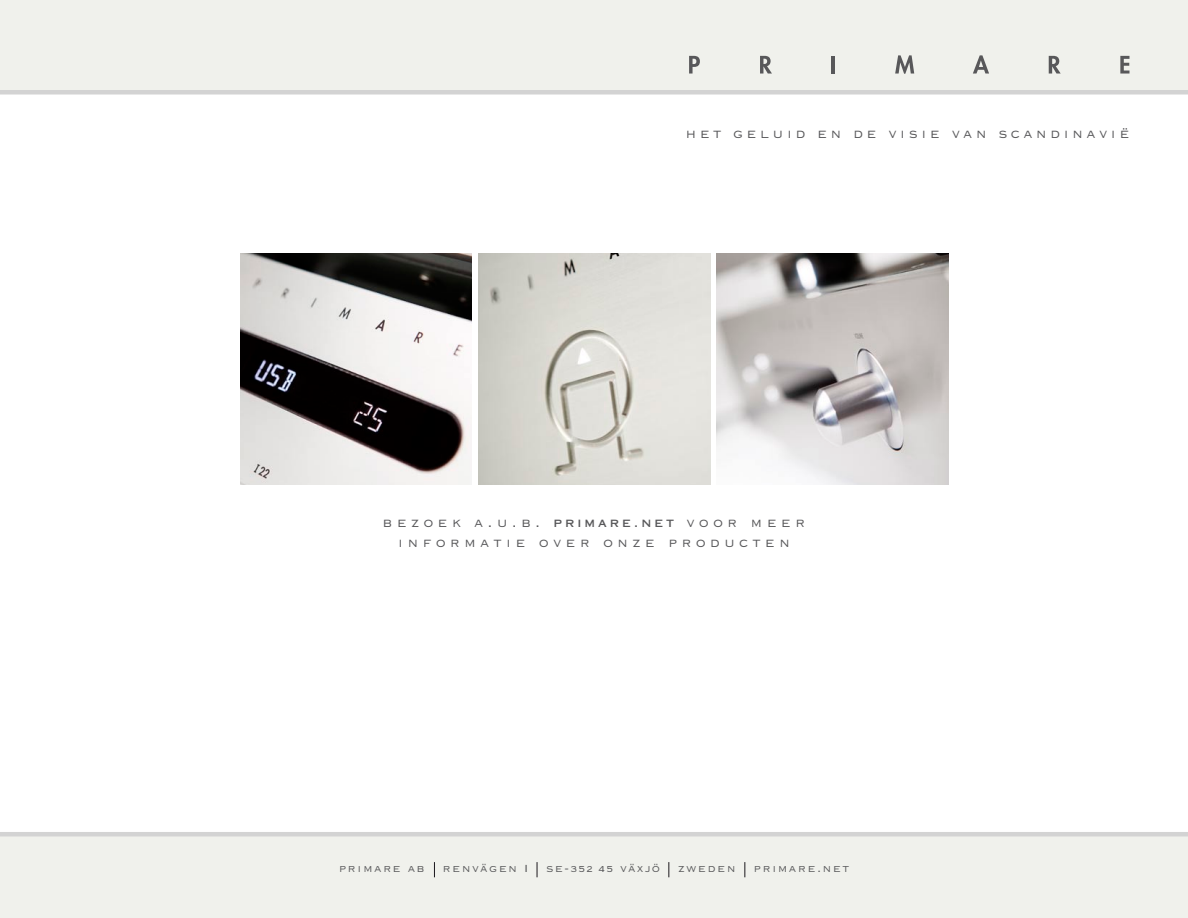
<style>
.page{position:relative;width:1188px;height:918px;background:#fff}
.page>*{position:absolute;margin:0;border:0;box-sizing:border-box;transform-origin:0 0}
.t1{font:16.5px/19.8px "Lindgrensans";letter-spacing:.25em;color:#58585a;text-align:center}
.t2{font:16.5px "Lindgrensans";letter-spacing:.2em;color:#58585a}
.t3{font:13.5px "Lindgrensans";letter-spacing:.1em;color:#58585a}
.s1{font-weight:700;font-size:12px}
.s2{font-size:11.25px}
</style>
<div class="page">
<div style="left:0;top:832px;width:1188px;height:86px;background:#f0f1ec"></div>
<div style="left:0;top:0;width:1188px;height:94px;background:#f0f1ec"></div>
<svg style="left:434px;top:862px;width:1px;height:15px"></svg>
<svg style="left:537px;top:862px;width:1px;height:15px"></svg>
<svg style="left:669px;top:862px;width:1px;height:15px"></svg>
<svg style="left:745px;top:862px;width:1px;height:15px"></svg>
<svg style="left:689px;top:56px;width:11px;height:18px"></svg>
<svg style="left:760px;top:56px;width:12px;height:18px"></svg>
<hr style="left:832px;top:56px;width:3px;height:18px;background:#58585a">
<svg style="left:895px;top:55px;width:19px;height:19px"></svg>
<svg style="left:973px;top:55px;width:16px;height:19px"></svg>
<svg style="left:1049px;top:56px;width:12px;height:18px"></svg>
<svg style="left:1120px;top:56px;width:9px;height:18px"></svg>
<img style="left:479px;top:253px;width:231px;height:232px">
<img style="left:717px;top:253px;width:231px;height:232px">
<img style="left:240px;top:253px;width:232px;height:232px">
<p class="t2" style="left:686px;top:126px;width:445px">het geluid en de visie van scandinavië</p>
<p class="t1" style="left:383px;top:512px;width:424px">bezoek a.u.b. <span class="s1">primare.net</span> voor meer informatie over onze producten</p>
<p class="t3" style="left:339px;top:862px;width:88px">primare ab</p>
<p class="t3" style="left:443px;top:862px;width:87px">renvägen 1</p>
<p class="t3" style="left:546px;top:862px;width:116px">se-<span class="s2">352 45</span> växjö</p>
<p class="t3" style="left:678px;top:862px;width:59px">zweden</p>
<p class="t3" style="left:754px;top:862px;width:97px">primare.net</p>
</div>
